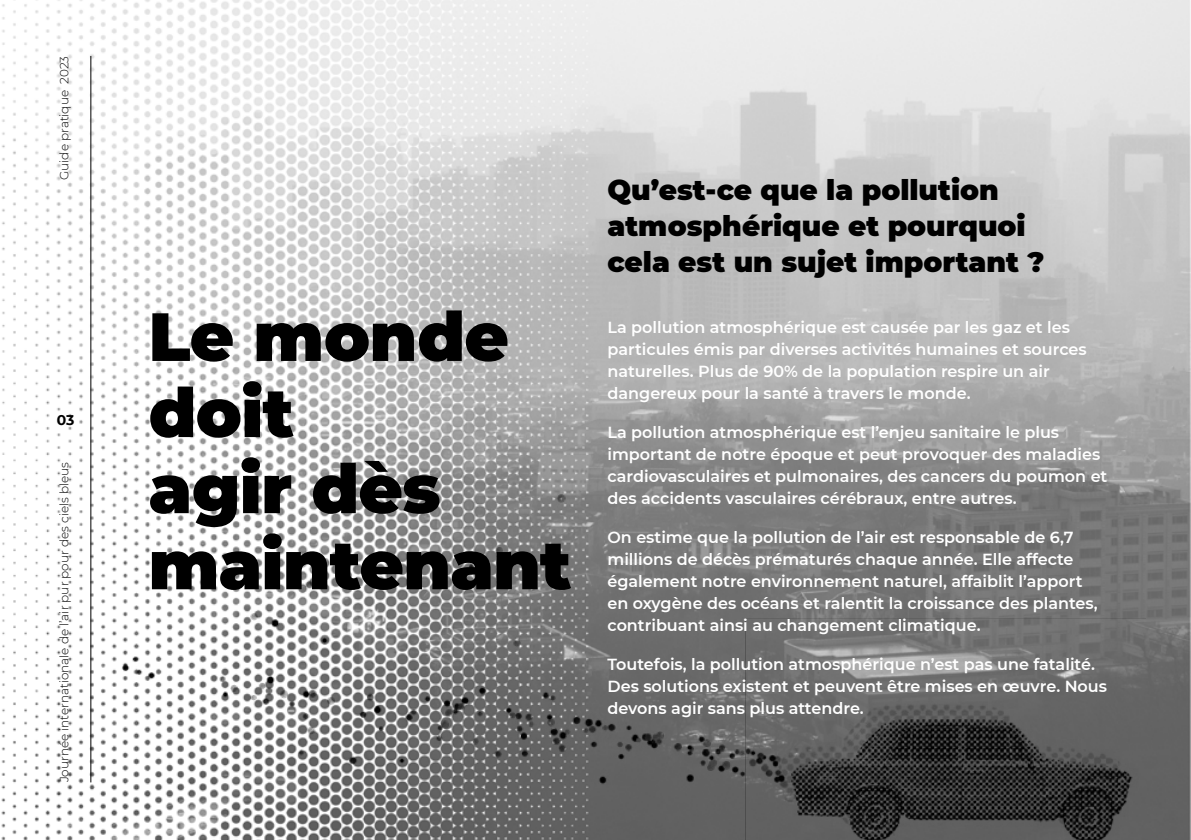
<style>
.page{position:relative;width:1191px;height:840px;background:#fff}
.page>*{position:absolute;margin:0;border:0;box-sizing:border-box;transform-origin:0 0}
.t1{font:900 68px/76px "Montserrat";letter-spacing:-.01em;color:#000}
.t2{font:900 28px/36px "Montserrat";color:#000}
.t3{font:600 16px/22px "Montserrat";color:#fff}
.t4{font:700 14px "Montserrat";color:#000}
.t5{font:300 12px "Montserrat";color:#000}
</style>
<div class="page">
<img style="left:1px;top:0;width:1190px;height:839px">
<img style="left:119px;top:172px;width:1026px;height:667px">
<hr style="left:90px;top:56px;width:1px;height:726px;background:#000">
<p class="t5" style="left:56px;top:180px;width:125px;rotate:-90deg">Guide pratique 2023</p>
<p class="t4" style="left:57px;top:410px;width:19px">03</p>
<p class="t5" style="left:56px;top:782px;width:322px;rotate:-90deg">Journée internationale de l’air pur pour des ciels bleus</p>
<h1 class="t1" style="left:148px;top:294px;width:424px">Le monde doit<br>agir dès maintenant</h1>
<h2 class="t2" style="left:607px;top:170px;width:438px">Qu’est-ce que la pollution atmosphérique et pourquoi cela est un sujet important ?</h2>
<p class="t3" style="left:607px;top:315px;width:481px">La pollution atmosphérique est causée par les gaz et les particules émis par diverses activités humaines et sources naturelles. Plus de 90% de la population respire un air dangereux pour la santé à travers le monde.</p>
<p class="t3" style="left:607px;top:420px;width:501px">La pollution atmosphérique est l’enjeu sanitaire le plus important de notre époque et peut provoquer des maladies cardiovasculaires et pulmonaires, des cancers du poumon et des accidents vasculaires cérébraux, entre autres.</p>
<p class="t3" style="left:607px;top:525px;width:492px">On estime que la pollution de l’air est responsable de 6,7 millions de décès prématurés chaque année. Elle affecte également notre environnement naturel, affaiblit l’apport en oxygène des océans et ralentit la croissance des plantes, contribuant ainsi au changement climatique.</p>
<p class="t3" style="left:607px;top:652px;width:501px">Toutefois, la pollution atmosphérique n’est pas une fatalité.<br>Des solutions existent et peuvent être mises en œuvre. Nous devons agir sans plus attendre.</p>
</div>
